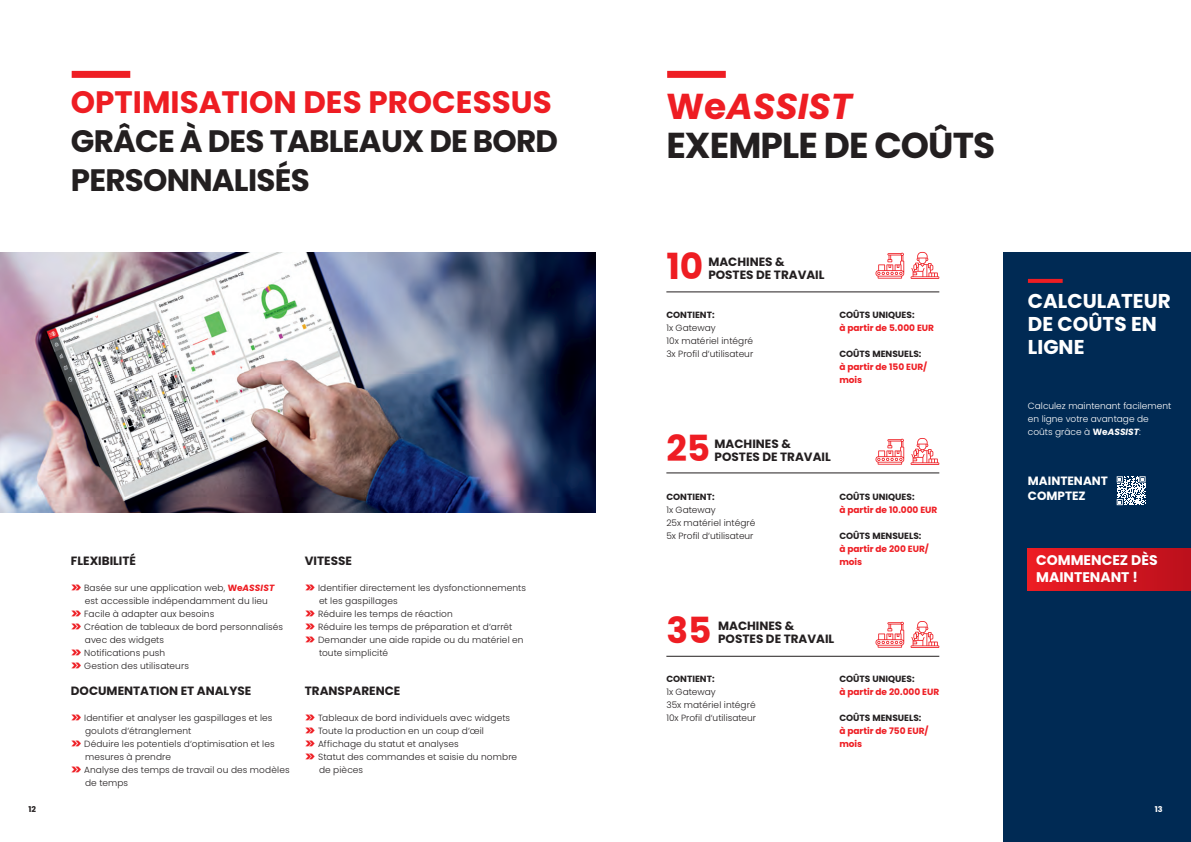
<style>
.page{position:relative;width:1191px;height:842px;background:#fff}
.page>*{position:absolute;margin:0;border:0;box-sizing:border-box;transform-origin:0 0}
.t1{font:700 36px/39px "Poppins";letter-spacing:-.025em;color:#231f20}
.t2{font:700 36px "Poppins";color:#ee1d23}
.t3{font:700 31px/39px "Poppins";letter-spacing:-.025em;color:#231f20}
.t4{font:700 31px "Poppins";color:#ee1d23}
.t5{font:700 20px/23px "Poppins";color:#fff}
.t6{font:700 14px/17px "Poppins";color:#fff}
.t7{font:700 12px/13px "Poppins";color:#231f20}
.t8{font:700 12px/15px "Poppins";color:#fff}
.t9{font:300 9px/13px "Poppins";letter-spacing:.01em;color:#231f20}
.t10{font:700 9px/13px "Poppins";color:#ee1d23}
.t11{font:700 9px "Poppins";color:#231f20}
.t12{font:300 9px/13px "Poppins";color:#fff}
.t13{font:700 8px "Poppins";color:#231f20}
.t14{font:700 8px "Poppins";color:#fff}
.s1{font-weight:700;font-size:13px;color:#ee1d23}
.s2{font-weight:700;color:#ee1d23}
.s3{font-weight:700;font-style:italic;color:#ee1d23}
.s4{color:#ee1d23}
.s5{font-style:italic;color:#ee1d23}
.s6{font-weight:700}
.s7{font-weight:700;font-style:italic}
</style>
<div class="page">
<div style="left:1003px;top:253px;width:188px;height:589px;background:#002a54"></div>
<img style="left:0;top:253px;width:595px;height:260px">
<div style="left:72px;top:71px;width:58px;height:7px;background:#ee1d23"></div>
<div style="left:667px;top:71px;width:59px;height:7px;background:#ee1d23"></div>
<svg style="left:910px;top:252px;width:29px;height:27px"></svg>
<svg style="left:910px;top:438px;width:29px;height:27px"></svg>
<svg style="left:910px;top:621px;width:29px;height:27px"></svg>
<svg style="left:875px;top:253px;width:29px;height:26px"></svg>
<svg style="left:875px;top:439px;width:29px;height:26px"></svg>
<svg style="left:875px;top:622px;width:29px;height:26px"></svg>
<svg style="left:1028px;top:279px;width:34px;height:4px"></svg>
<div style="left:1027px;top:548px;width:164px;height:43px;background:linear-gradient(to right,#ed1d23,#bb101c)"></div>
<hr style="left:666px;top:292px;width:273px;height:1px;background:#231f20">
<hr style="left:666px;top:473px;width:273px;height:1px;background:#231f20">
<hr style="left:666px;top:656px;width:273px;height:1px;background:#231f20">
<svg style="left:1116px;top:476px;width:29px;height:29px"></svg>
<h2 class="t4" style="left:71px;top:85px;width:482px">OPTIMISATION DES PROCESSUS</h2>
<h2 class="t3" style="left:71px;top:122px;width:489px">GRÂCE À DES TABLEAUX DE BORD<br>PERSONNALISÉS</h2>
<h3 class="t7" style="left:71px;top:554px;width:67px">FLEXIBILITÉ</h3>
<h3 class="t7" style="left:305px;top:554px;width:49px">VITESSE</h3>
<p class="t9" style="left:71px;top:581px;width:205px"><span class="s1">&gt;&gt;</span> Basée sur une application web, <span class="s2">We</span><span class="s3">ASSIST</span></p>
<p class="t9" style="left:85px;top:594px;width:185px">est accessible indépendamment du lieu</p>
<p class="t9" style="left:71px;top:607px;width:145px"><span class="s1">&gt;&gt;</span> Facile à adapter aux besoins</p>
<p class="t9" style="left:71px;top:620px;width:214px"><span class="s1">&gt;&gt;</span> Création de tableaux de bord personnalisés</p>
<p class="t9" style="left:85px;top:633px;width:81px">avec des widgets</p>
<p class="t9" style="left:71px;top:646px;width:96px"><span class="s1">&gt;&gt;</span> Notifications push</p>
<p class="t9" style="left:71px;top:659px;width:120px"><span class="s1">&gt;&gt;</span> Gestion des utilisateurs</p>
<p class="t9" style="left:305px;top:581px;width:223px"><span class="s1">&gt;&gt;</span> Identifier directement les dysfonctionnements</p>
<p class="t9" style="left:319px;top:594px;width:80px">et les gaspillages</p>
<p class="t9" style="left:305px;top:607px;width:149px"><span class="s1">&gt;&gt;</span> Réduire les temps de réaction</p>
<p class="t9" style="left:305px;top:620px;width:209px"><span class="s1">&gt;&gt;</span> Réduire les temps de préparation et d‘arrêt</p>
<p class="t9" style="left:305px;top:633px;width:220px"><span class="s1">&gt;&gt;</span> Demander une aide rapide ou du matériel en</p>
<p class="t9" style="left:319px;top:646px;width:71px">toute simplicité</p>
<h3 class="t7" style="left:71px;top:684px;width:182px">DOCUMENTATION ET ANALYSE</h3>
<h3 class="t7" style="left:305px;top:684px;width:97px">TRANSPARENCE</h3>
<p class="t9" style="left:71px;top:711px;width:203px"><span class="s1">&gt;&gt;</span> Identifier et analyser les gaspillages et les</p>
<p class="t9" style="left:85px;top:724px;width:108px">goulots d‘étranglement</p>
<p class="t9" style="left:71px;top:737px;width:205px"><span class="s1">&gt;&gt;</span> Déduire les potentiels d‘optimisation et les</p>
<p class="t9" style="left:85px;top:750px;width:87px">mesures à prendre</p>
<p class="t9" style="left:71px;top:763px;width:220px"><span class="s1">&gt;&gt;</span> Analyse des temps de travail ou des modèles</p>
<p class="t9" style="left:85px;top:776px;width:45px">de temps</p>
<p class="t9" style="left:305px;top:711px;width:207px"><span class="s1">&gt;&gt;</span> Tableaux de bord individuels avec widgets</p>
<p class="t9" style="left:305px;top:724px;width:181px"><span class="s1">&gt;&gt;</span> Toute la production en un coup d‘œil</p>
<p class="t9" style="left:305px;top:737px;width:155px"><span class="s1">&gt;&gt;</span> Affichage du statut et analyses</p>
<p class="t9" style="left:305px;top:750px;width:214px"><span class="s1">&gt;&gt;</span> Statut des commandes et saisie du nombre</p>
<p class="t9" style="left:319px;top:763px;width:46px">de pièces</p>
<h1 class="t1" style="left:666px;top:87px;width:330px"><span class="s4">We</span><span class="s5">ASSIST<br></span>EXEMPLE DE COÛTS</h1>
<h1 class="t2" style="left:666px;top:245px;width:39px">10</h1>
<h3 class="t7" style="left:708px;top:255px;width:118px">MACHINES &amp;<br>POSTES DE TRAVAIL</h3>
<p class="t11" style="left:666px;top:309px;width:50px">CONTIENT:</p>
<p class="t9" style="left:666px;top:321px;width:88px">1x Gateway<br>10x matériel intégré<br>3x Profil d‘utilisateur</p>
<p class="t11" style="left:839px;top:309px;width:77px">COÛTS UNIQUES:</p>
<p class="t10" style="left:839px;top:321px;width:96px">à partir de 5.000 EUR</p>
<p class="t11" style="left:839px;top:348px;width:84px">COÛTS MENSUELS:</p>
<p class="t10" style="left:839px;top:360px;width:89px">à partir de 150 EUR/ mois</p>
<h1 class="t2" style="left:666px;top:427px;width:45px">25</h1>
<h3 class="t7" style="left:714px;top:437px;width:118px">MACHINES &amp;<br>POSTES DE TRAVAIL</h3>
<p class="t11" style="left:666px;top:491px;width:50px">CONTIENT:</p>
<p class="t9" style="left:666px;top:503px;width:90px">1x Gateway<br>25x matériel intégré<br>5x Profil d‘utilisateur</p>
<p class="t11" style="left:839px;top:491px;width:77px">COÛTS UNIQUES:</p>
<p class="t10" style="left:839px;top:503px;width:100px">à partir de 10.000 EUR</p>
<p class="t11" style="left:839px;top:530px;width:84px">COÛTS MENSUELS:</p>
<p class="t10" style="left:839px;top:542px;width:91px">à partir de 200 EUR/ mois</p>
<h1 class="t2" style="left:666px;top:609px;width:47px">35</h1>
<h3 class="t7" style="left:718px;top:619px;width:118px">MACHINES &amp;<br>POSTES DE TRAVAIL</h3>
<p class="t11" style="left:666px;top:673px;width:50px">CONTIENT:</p>
<p class="t9" style="left:666px;top:685px;width:91px">1x Gateway<br>35x matériel intégré<br>10x Profil d‘utilisateur</p>
<p class="t11" style="left:839px;top:673px;width:77px">COÛTS UNIQUES:</p>
<p class="t10" style="left:839px;top:685px;width:101px">à partir de 20.000 EUR</p>
<p class="t11" style="left:839px;top:712px;width:84px">COÛTS MENSUELS:</p>
<p class="t10" style="left:839px;top:724px;width:91px">à partir de 750 EUR/ mois</p>
<h3 class="t5" style="left:1028px;top:289px;width:144px">CALCULATEUR<br>DE COÛTS EN<br>LIGNE</h3>
<p class="t12" style="left:1028px;top:399px;width:145px">Calculez maintenant facilement en ligne votre avantage de coûts grâce à <span class="s6">We</span><span class="s7">ASSIST</span>:</p>
<h3 class="t8" style="left:1028px;top:473px;width:81px">MAINTENANT<br>COMPTEZ</h3>
<h3 class="t6" style="left:1036px;top:552px;width:123px">COMMENCEZ DÈS<br>MAINTENANT !</h3>
<p class="t13" style="left:28px;top:804px;width:9px">12</p>
<p class="t14" style="left:1154px;top:804px;width:9px">13</p>
</div>
